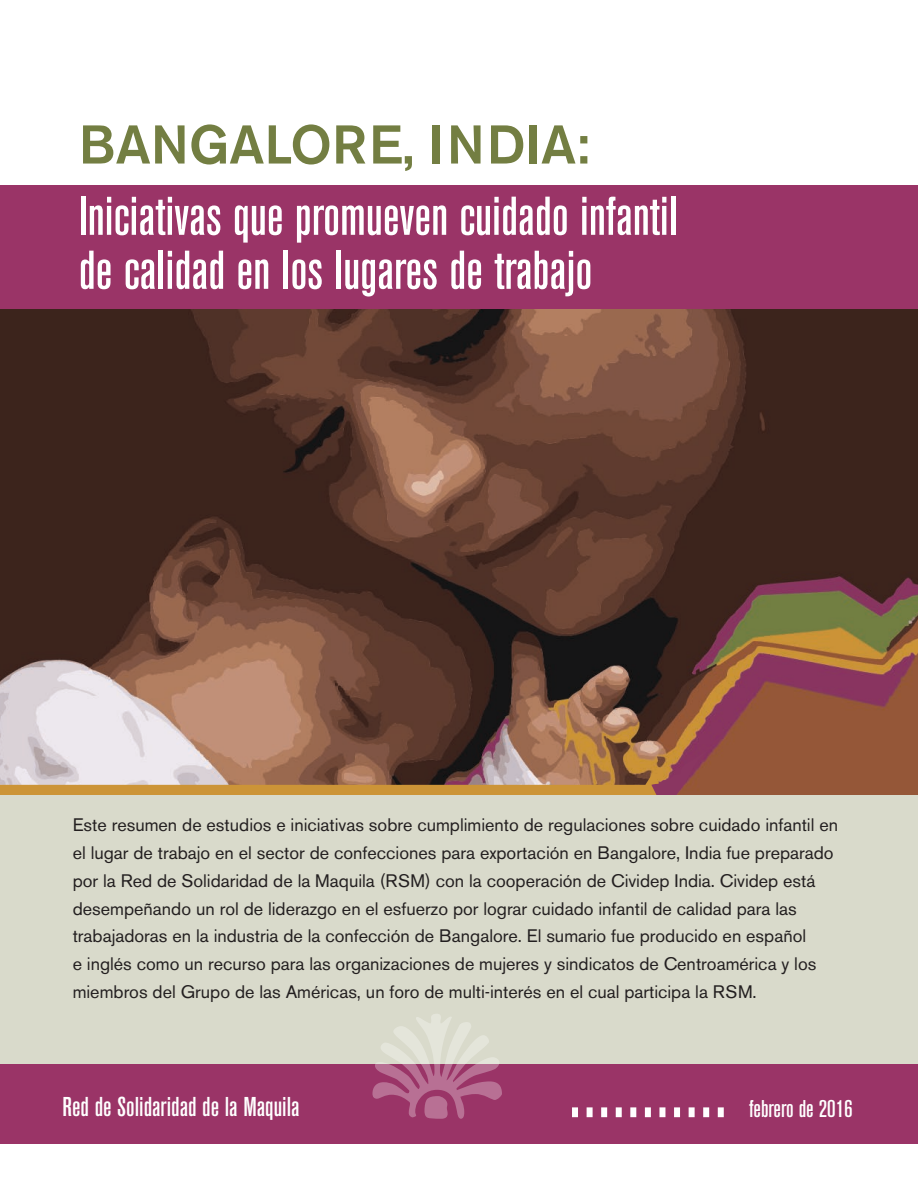
<style>
.page{position:relative;width:918px;height:1188px;background:#fff}
.page>*{position:absolute;margin:0;border:0;box-sizing:border-box;transform-origin:0 0}
.t1{font:500 condensed 54px/54px "Akzidenz Grotesk BE";color:#fff}
.t2{font:500 54px "Akzidenz Grotesk BE";color:#737e42}
.t3{font:500 condensed 27px "Akzidenz Grotesk BE";color:#fff}
.t4{font:500 condensed 24px "Akzidenz Grotesk BE";color:#fff}
.t5{font:18px/27.8px "Akzidenz Grotesk BE";color:#231f20}
</style>
<div class="page">
<div style="left:0;top:185px;width:918px;height:127px;background:#9a3467"></div>
<img style="left:0;top:309px;width:918px;height:486px">
<svg style="left:0;top:749px;width:710px;height:46px;background:#b08a6e"></svg>
<div style="left:0;top:795px;width:918px;height:273px;background:#d9dacb"></div>
<div style="left:0;top:1064px;width:918px;height:80px;background:#9a3467"></div>
<svg style="left:372px;top:1014px;width:130px;height:105px"></svg>
<div style="left:718px;top:1107px;width:6px;height:10px;background:#fff"></div>
<div style="left:703px;top:1107px;width:6px;height:10px;background:#fff"></div>
<div style="left:689px;top:1107px;width:6px;height:10px;background:#fff"></div>
<div style="left:674px;top:1107px;width:6px;height:10px;background:#fff"></div>
<div style="left:659px;top:1107px;width:6px;height:10px;background:#fff"></div>
<div style="left:645px;top:1107px;width:6px;height:10px;background:#fff"></div>
<div style="left:630px;top:1107px;width:6px;height:10px;background:#fff"></div>
<div style="left:616px;top:1107px;width:6px;height:10px;background:#fff"></div>
<div style="left:601px;top:1107px;width:6px;height:10px;background:#fff"></div>
<div style="left:587px;top:1107px;width:6px;height:10px;background:#fff"></div>
<div style="left:572px;top:1107px;width:6px;height:10px;background:#fff"></div>
<h1 class="t2" style="left:79px;top:112px;width:512px">BANGALORE, INDIA:</h1>
<h1 class="t1" style="left:79px;top:190px;width:601px">Iniciativas que promueven cuidado infantil de calidad en los lugares de trabajo</h1>
<p class="t5" style="left:73px;top:811px;width:767px">Este resumen de estudios e iniciativas sobre cumplimiento de regulaciones sobre cuidado infantil en el lugar de trabajo en el sector de confecciones para exportación en Bangalore, India fue preparado por la Red de Solidaridad de la Maquila (RSM) con la cooperación de Cividep India. Cividep está desempeñando un rol de liderazgo en el esfuerzo por lograr cuidado infantil de calidad para las trabajadoras en la industria de la confección de Bangalore. El sumario fue producido en español<br>e inglés como un recurso para las organizaciones de mujeres y sindicatos de Centroamérica y los miembros del Grupo de las Américas, un foro de multi-interés en el cual participa la RSM.</p>
<h2 class="t3" style="left:63px;top:1092px;width:239px">Red de Solidaridad de la Maquila</h2>
<h3 class="t4" style="left:749px;top:1095px;width:105px">febrero de 2016</h3>
</div>
